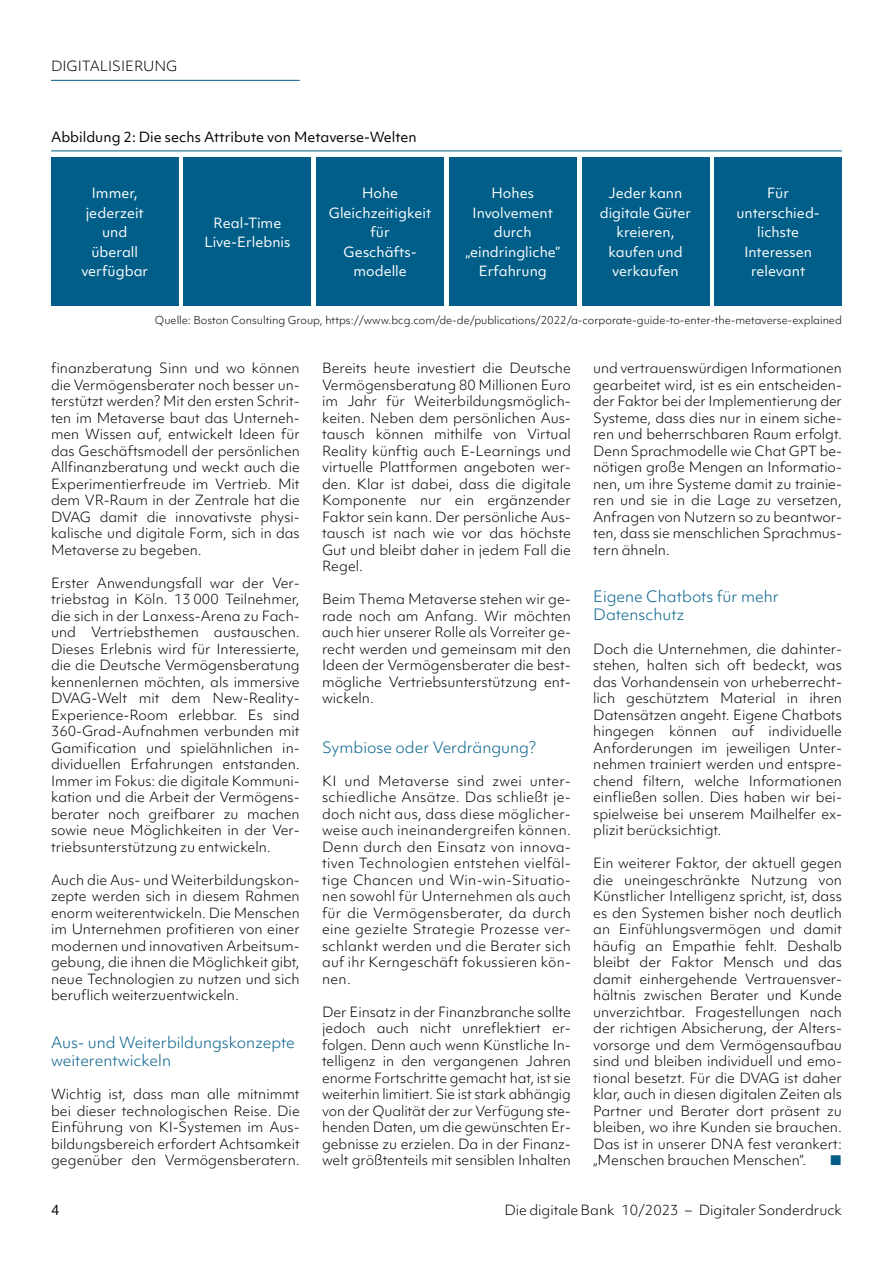
<style>
.page{position:relative;width:893px;height:1263px;background:#fff}
.page>*{position:absolute;margin:0;border:0;box-sizing:border-box;transform-origin:0 0}
.ZÜ_2zeilig{font:300 15px/18px "Objektiv Mk 1";color:#005e88}
.ZÜ_1zeilig{font:300 15px "Objektiv Mk 1";color:#005e88}
.Fließtext{font:300 13.5px/16.5px "Objektiv Mk 1";color:#000}
.Fließtext-2{font:300 13.5px/16.5px "Objektiv Mk 1";letter-spacing:.02em;color:#000}
.Fließtext_ohne_GLR{font:13.5px/19.5px "Objektiv Mk 1";color:#fff;text-align:center}
.Überschrift_Abbildung{font:13.5px "Objektiv Mk 1";color:#000}
.Quelle{font:300 10.5px "Objektiv Mk 1";letter-spacing:-.005em;color:#000}
</style>
<div class="page">
<hr style="left:51px;top:80px;width:249px;height:1px;background:#005e88">
<hr style="left:51px;top:151px;width:791px;height:1px;background:#005e88">
<div style="left:51px;top:157px;width:128px;height:149px;background:#005e88"></div>
<div style="left:184px;top:157px;width:127px;height:149px;background:#005e88"></div>
<div style="left:316px;top:157px;width:128px;height:149px;background:#005e88"></div>
<div style="left:449px;top:157px;width:128px;height:149px;background:#005e88"></div>
<div style="left:582px;top:157px;width:127px;height:149px;background:#005e88"></div>
<div style="left:714px;top:157px;width:128px;height:149px;background:#005e88"></div>
<p class="Fließtext" style="left:51px;top:58px;width:128px">DIGITALISIERUNG</p>
<p class="Überschrift_Abbildung" style="left:51px;top:128px;width:367px">Abbildung 2: Die sechs Attribute von Metaverse-Welten</p>
<p class="Fließtext_ohne_GLR" style="left:329px;top:183px;width:104px">Hohe<br>Gleichzeitigkeit für<br>Geschäfts&shy;modelle</p>
<p class="Fließtext_ohne_GLR" style="left:465px;top:183px;width:96px">Hohes<br>Involvement durch „eindringliche”<br>Erfahrung</p>
<p class="Fließtext_ohne_GLR" style="left:600px;top:183px;width:93px">Jeder kann digitale Güter kreieren, kaufen und verkaufen</p>
<p class="Fließtext_ohne_GLR" style="left:736px;top:183px;width:85px">Für unterschied&shy;lichste<br>Interessen relevant</p>
<p class="Quelle" style="left:155px;top:312px;width:689px">Quelle: Boston Consulting Group, https://www.bcg.com/de-de/publications/2022/a-corporate-guide-to-enter-the-metaverse-explained</p>
<p class="Fließtext_ohne_GLR" style="left:81px;top:183px;width:68px">Immer, jederzeit und überall verfügbar</p>
<p class="Fließtext_ohne_GLR" style="left:205px;top:213px;width:87px">Real-Time<br>Live-Erlebnis</p>
<p class="Fließtext" style="left:51px;top:360px;width:250px">finanzberatung Sinn und wo können die Vermögensberater noch besser un&shy;terstützt werden? Mit den ersten Schrit&shy;ten im Metaverse baut das Unterneh&shy;men Wissen auf, entwickelt Ideen für das Geschäftsmodell der persönlichen Allfinanzberatung und weckt auch die Experimentierfreude im Vertrieb. Mit dem VR-Raum in der Zentrale hat die DVAG damit die innovativste physi&shy;kalische und digitale Form, sich in das Metaverse zu begeben.</p>
<p class="Fließtext" style="left:51px;top:574px;width:250px">Erster Anwendungsfall war der Ver&shy;triebstag in Köln. 13 000 Teilnehmer, die sich in der Lanxess-Arena zu Fach&shy;und Vertriebsthemen austauschen.<br>Dieses Erlebnis wird für Interessierte, die die Deutsche Vermögensberatung kennenlernen möchten, als immersive DVAG-Welt mit dem New-Reality-Experience-Room erlebbar. Es sind 360-Grad-Aufnahmen verbunden mit Gamification und spielähnlichen in&shy;dividuellen Erfahrungen entstanden.<br>Immer im Fokus: die digitale Kommuni&shy;kation und die Arbeit der Vermögens&shy;berater noch greifbarer zu machen sowie neue Möglichkeiten in der Ver&shy;triebsunterstützung zu entwickeln.</p>
<p class="Fließtext" style="left:51px;top:871px;width:250px;text-align:justify">Auch die Aus- und Weiterbildungskon&shy;zepte werden sich in diesem Rahmen enorm weiterentwickeln. Die Menschen im Unternehmen profitieren von einer modernen und innovativen Arbeitsum&shy;gebung, die ihnen die Möglichkeit gibt, neue Technologien zu nutzen und sich beruflich weiterzuentwickeln.</p>
<p class="ZÜ_2zeilig" style="left:51px;top:1033px;width:245px">Aus- und Weiterbildungskonzepte weiterentwickeln</p>
<p class="Fließtext" style="left:51px;top:1086px;width:250px">Wichtig ist, dass man alle mitnimmt bei dieser technologischen Reise. Die Einführung von KI-Systemen im Aus&shy;bildungsbereich erfordert Achtsamkeit gegenüber den Vermögensberatern.</p>
<p class="Fließtext" style="left:322px;top:360px;width:250px">Bereits heute investiert die Deutsche Vermögensberatung 80 Millionen Euro im Jahr für Weiterbildungsmöglich&shy;keiten. Neben dem persönlichen Aus&shy;tausch können mithilfe von Virtual Reality künftig auch E-Learnings und virtuelle Plattformen angeboten wer&shy;den. Klar ist dabei, dass die digitale Komponente nur ein ergänzender Faktor sein kann. Der persönliche Aus&shy;tausch ist nach wie vor das höchste Gut und bleibt daher in jedem Fall die Regel.</p>
<p class="Fließtext" style="left:322px;top:591px;width:250px;text-align:justify">Beim Thema Metaverse stehen wir ge&shy;rade noch am Anfang. Wir möchten auch hier unserer Rolle als Vorreiter ge&shy;recht werden und gemeinsam mit den Ideen der Vermögensberater die best&shy;mögliche Vertriebsunterstützung ent&shy;wickeln.</p>
<p class="ZÜ_1zeilig" style="left:322px;top:737px;width:216px">Symbiose oder Verdrängung?</p>
<p class="Fließtext-2" style="left:322px;top:772px;width:250px">KI und Metaverse sind zwei unter&shy;schiedliche Ansätze. Das schließt je&shy;doch nicht aus, dass diese möglicher&shy;weise auch ineinandergreifen können.<br>Denn durch den Einsatz von innova&shy;tiven Technologien entstehen vielfäl&shy;tige Chancen und Win-win-Situatio&shy;nen sowohl für Unternehmen als auch für die Vermögensberater, da durch eine gezielte Strategie Prozesse ver&shy;schlankt werden und die Berater sich auf ihr Kerngeschäft fokussieren kön&shy;nen.</p>
<p class="Fließtext" style="left:322px;top:1003px;width:250px">Der Einsatz in der Finanzbranche sollte jedoch auch nicht unreflektiert er&shy;folgen. Denn auch wenn Künstliche In&shy;telligenz in den vergangenen Jahren enorme Fortschritte gemacht hat, ist sie weiterhin limitiert. Sie ist stark abhängig von der Qualität der zur Verfügung ste&shy;henden Daten, um die gewünschten Er&shy;gebnisse zu erzielen. Da in der Finanz&shy;welt größtenteils mit sensiblen Inhalten</p>
<p class="Fließtext" style="left:593px;top:360px;width:250px;text-align:justify">und vertrauenswürdigen Informationen gearbeitet wird, ist es ein entscheiden&shy;der Faktor bei der Implementierung der Systeme, dass dies nur in einem siche&shy;ren und beherrschbaren Raum erfolgt.<br>Denn Sprachmodelle wie Chat GPT be&shy;nötigen große Mengen an Informatio&shy;nen, um ihre Systeme damit zu trainie&shy;ren und sie in die Lage zu versetzen, Anfragen von Nutzern so zu beantwor&shy;ten, dass sie menschlichen Sprachmus&shy;tern ähneln.</p>
<p class="ZÜ_2zeilig" style="left:593px;top:588px;width:187px">Eigene Chatbots für mehr<br>Datenschutz</p>
<p class="Fließtext" style="left:593px;top:640px;width:250px;text-align:justify">Doch die Unternehmen, die dahinter&shy;stehen, halten sich oft bedeckt, was das Vorhandensein von urheberrecht&shy;lich geschütztem Material in ihren Datensätzen angeht. Eigene Chatbots hingegen können auf individuelle Anforderungen im jeweiligen Unter&shy;nehmen trainiert werden und entspre&shy;chend filtern, welche Informationen einfließen sollen. Dies haben wir bei&shy;spielweise bei unserem Mailhelfer ex&shy;plizit berücksichtigt.</p>
<p class="Fließtext" style="left:593px;top:855px;width:250px">Ein weiterer Faktor, der aktuell gegen die uneingeschränkte Nutzung von Künstlicher Intelligenz spricht, ist, dass es den Systemen bisher noch deutlich an Einfühlungsvermögen und damit häufig an Empathie fehlt. Deshalb bleibt der Faktor Mensch und das damit einhergehende Vertrauensver&shy;hältnis zwischen Berater und Kunde unverzichtbar. Fragestellungen nach der richtigen Absicherung, der Alters&shy;vorsorge und dem Vermögensaufbau sind und bleiben individuell und emo&shy;tional besetzt. Für die DVAG ist daher klar, auch in diesen digitalen Zeiten als Partner und Berater dort präsent zu bleiben, wo ihre Kunden sie brauchen.<br>Das ist in unserer DNA fest verankert: „Menschen brauchen Menschen“.</p>
<p class="Überschrift_Abbildung" style="left:51px;top:1200px;width:10px">4</p>
<p class="Fließtext" style="left:504px;top:1201px;width:339px">Die digitale Bank 10/2023 – Digitaler Sonderdruck</p>
</div>
